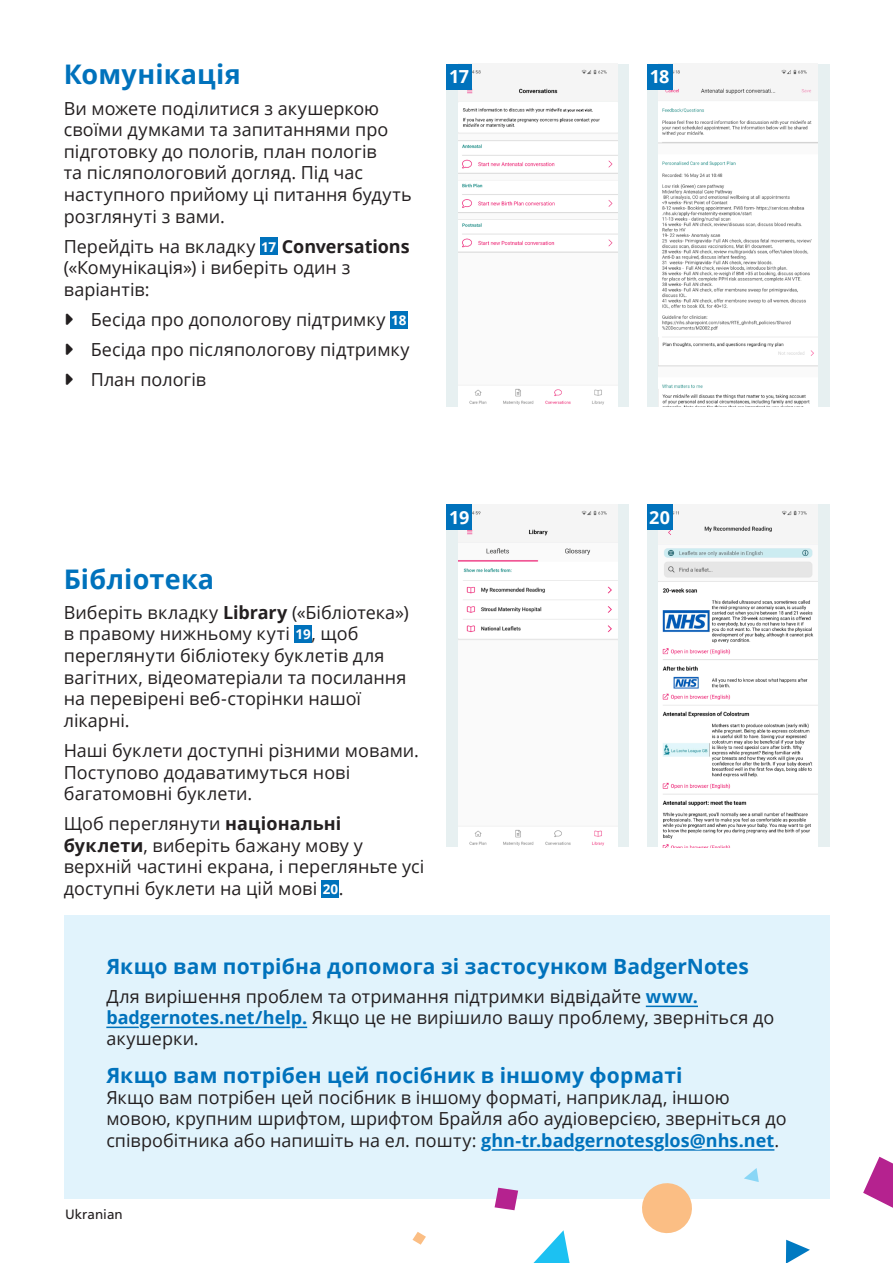
<style>
.page{position:relative;width:893px;height:1263px;background:#fff}
.page>*{position:absolute;margin:0;border:0;box-sizing:border-box;transform-origin:0 0}
.t1{font:700 27px "Open Sans";letter-spacing:.005em;color:#0072bc}
.t2{font:700 21px "Open Sans";letter-spacing:.01em;color:#0072bc}
.t3{font:18px/21.6px "Open Sans";color:#231f20}
.t4{font:700 18px "Open Sans";letter-spacing:-.03em;color:#fff}
.t5{font:13.5px "Frutiger LT Std";color:#231f20}
.s1{font-weight:700;font-size:13.5px;color:#fff}
.s2{font-weight:700}
.s3{font-weight:700;color:#e1f3fc}
</style>
<div class="page">
<div style="left:260px;top:238px;width:17px;height:17px;background:#0072bc"></div>
<div style="left:390px;top:311px;width:17px;height:17px;background:#0072bc"></div>
<div style="left:295px;top:625px;width:17px;height:18px;background:#0072bc"></div>
<div style="left:322px;top:880px;width:17px;height:17px;background:#0072bc"></div>
<div style="left:64px;top:915px;width:765px;height:284px;background:#e1f3fc"></div>
<hr style="left:646px;top:1005px;width:52px;height:2px;background:#0072bc">
<hr style="left:106px;top:1026px;width:201px;height:2px;background:#0072bc">
<hr style="left:481px;top:1149px;width:293px;height:2px;background:#0072bc">
<div style="left:446px;top:505px;width:183px;height:342px;background:#e7f0f1"></div>
<div style="left:458px;top:505px;width:159px;height:342px;background:#fafafa"></div>
<div style="left:446px;top:505px;width:26px;height:25px;background:#0072bc"></div>
<div style="left:647px;top:505px;width:182px;height:342px;background:#e7f0f1"></div>
<img style="left:659px;top:505px;width:158px;height:342px">
<div style="left:647px;top:505px;width:25px;height:25px;background:#0072bc"></div>
<div style="left:446px;top:64px;width:183px;height:342px;background:#e7f0f1"></div>
<img style="left:458px;top:64px;width:159px;height:342px">
<div style="left:446px;top:64px;width:26px;height:25px;background:#0072bc"></div>
<div style="left:647px;top:64px;width:182px;height:342px;background:#e7f0f1"></div>
<img style="left:659px;top:64px;width:158px;height:342px">
<div style="left:647px;top:64px;width:25px;height:25px;background:#0072bc"></div>
<svg style="left:412px;top:1232px;width:14px;height:13px"></svg>
<svg style="left:642px;top:1183px;width:50px;height:51px"></svg>
<svg style="left:744px;top:1168px;width:15px;height:14px"></svg>
<svg style="left:786px;top:1240px;width:24px;height:23px"></svg>
<svg style="left:495px;top:1188px;width:23px;height:22px"></svg>
<svg style="left:533px;top:1230px;width:37px;height:33px"></svg>
<svg style="left:863px;top:1157px;width:30px;height:51px"></svg>
<p class="t1" style="left:64px;top:56px;width:178px">Комунікація</p>
<p class="t3" style="left:64px;top:97px;width:349px">Ви можете поділитися з акушеркою своїми думками та запитаннями про підготовку до пологів, план пологів<br>та післяпологовий догляд. Під час наступного прийому ці питання будуть розглянуті з вами.</p>
<p class="t3" style="left:64px;top:235px;width:347px">Перейдіть на вкладку <span class="s1">17</span> <span class="s2">Conversations </span>(«Комунікація») і виберіть один з варіантів:</p>
<p class="t3" style="left:91px;top:304px;width:320px;line-height:30.2px">Бесіда про допологову підтримку <span class="s1">18<br></span>Бесіда про післяпологову підтримку<br>План пологів</p>
<p class="t4" style="left:449px;top:64px;width:21px">17</p>
<p class="t4" style="left:650px;top:64px;width:21px">18</p>
<p class="t1" style="left:64px;top:560px;width:152px">Бібліотека</p>
<p class="t3" style="left:64px;top:601px;width:346px">Виберіть вкладку <span class="s2">Library</span> («Бібліотека») в правому нижньому куті <span class="s1">19</span>, щоб переглянути бібліотеку буклетів для вагітних, відеоматеріали та посилання на перевірені веб-сторінки нашої лікарні.</p>
<p class="t3" style="left:64px;top:739px;width:357px">Наші буклети доступні різними мовами.<br>Поступово додаватимуться нові багатомовні буклети.</p>
<p class="t3" style="left:64px;top:812px;width:362px">Щоб переглянути <span class="s2">національні буклети</span>, виберіть бажану мову у верхній частині екрана, і перегляньте усі доступні буклети на цій мові <span class="s1">20</span>.</p>
<p class="t4" style="left:449px;top:505px;width:22px">19</p>
<p class="t4" style="left:649px;top:505px;width:22px">20</p>
<p class="t2" style="left:106px;top:951px;width:644px">Якщо вам потрібна допомога зі застосунком BadgerNotes</p>
<p class="t3" style="left:106px;top:986px;width:669px;line-height:21px">Для вирішення проблем та отримання підтримки відвідайте <span class="s3">www. badgernotes.net/help.</span> Якщо це не вирішило вашу проблему, зверніться до акушерки.</p>
<p class="t2" style="left:106px;top:1061px;width:578px">Якщо вам потрібен цей посібник в іншому форматі</p>
<p class="t3" style="left:106px;top:1087px;width:682px">Якщо вам потрібен цей посібник в іншому форматі, наприклад, іншою мовою, крупним шрифтом, шрифтом Брайля або аудіоверсією, зверніться до співробітника або напишіть на ел. пошту: <span class="s3">ghn-tr.badgernotesglos@nhs.net</span>.</p>
<p class="t5" style="left:65px;top:1207px;width:59px">Ukranian</p>
</div>
